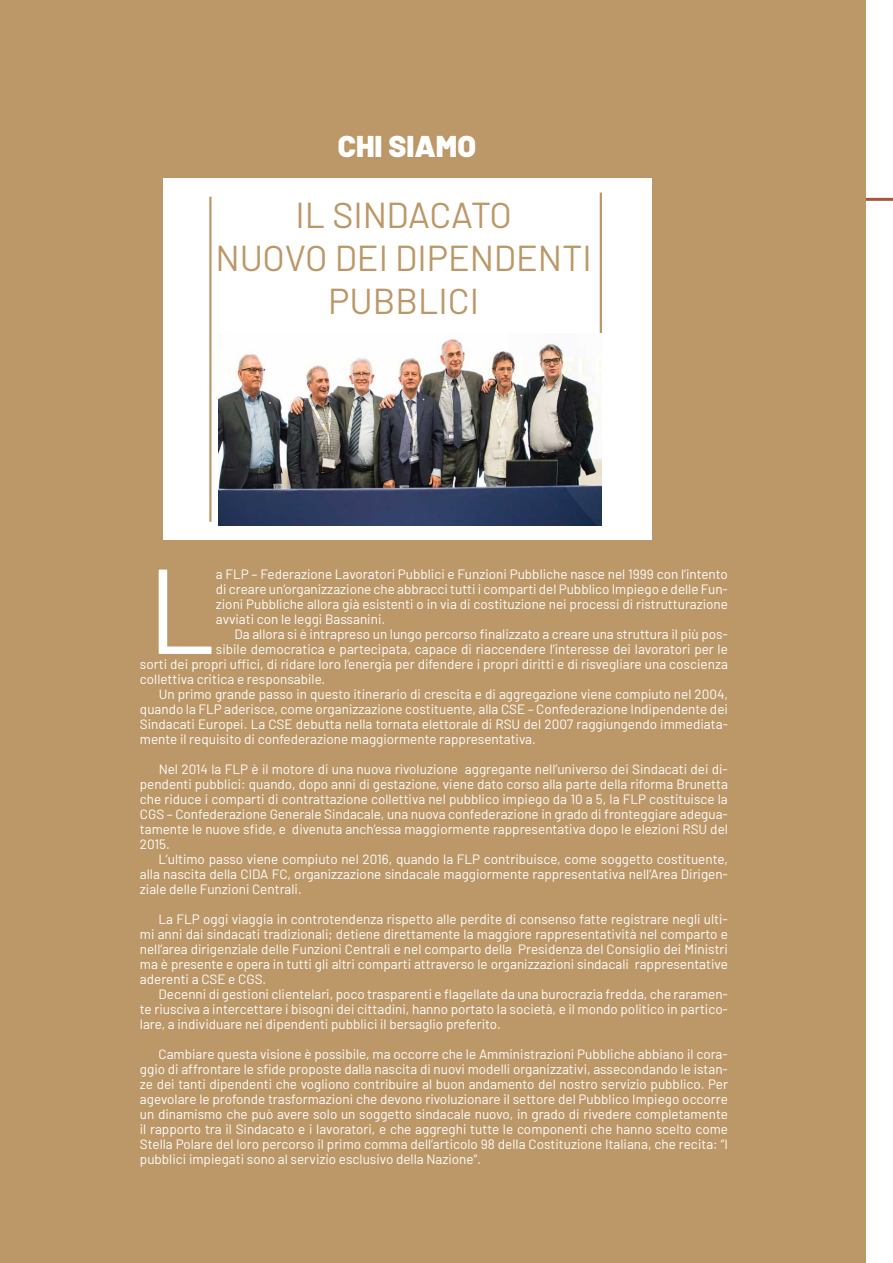
<style>
.page{position:relative;width:893px;height:1263px;background:#fff}
.page>*{position:absolute;margin:0;border:0;box-sizing:border-box;transform-origin:0 0}
.Corpo_del_testo{font:120.6px "Barlow";color:#fff}
.Intestazione_special{font:36px/43.2px "Barlow";color:#bc9767;text-align:center}
.Testo_intestazione{font:900 30px "Barlow";color:#fff}
.Corpo_del_testo-2{font:13.5px/15px "Barlow";color:#fff;text-align:justify}
</style>
<div class="page">
<hr style="left:866px;top:198px;width:27px;height:3px;background:#a7553f">
<div style="left:0;top:0;width:866px;height:1263px;background:#bc9767"></div>
<div style="left:163px;top:178px;width:488px;height:362px;background:#fff"></div>
<hr style="left:209px;top:197px;width:3px;height:325px;background:#bc9767">
<hr style="left:600px;top:193px;width:2px;height:325px;background:#bc9767">
<img style="left:218px;top:333px;width:383px;height:192px">
<p class="Testo_intestazione" style="left:338px;top:123px;width:140px">CHI SIAMO</p>
<p class="Intestazione_special" style="left:295px;top:191px;width:218px">IL SINDACATO</p>
<p class="Intestazione_special" style="left:215px;top:234px;width:378px">NUOVO DEI DIPENDENTI<br>PUBBLICI</p>
<p class="Corpo_del_testo" style="left:147px;top:523px;width:70px">L</p>
<p class="Corpo_del_testo-2" style="left:216px;top:566px;width:514px">a FLP – Federazione Lavoratori Pubblici e Funzioni Pubbliche nasce nel 1999 con l’intento di creare un’organizzazione che abbracci tutti i comparti del Pubblico Impiego e delle Fun&shy;zioni Pubbliche allora già esistenti o in via di costituzione nei processi di ristrutturazione avviati con le leggi Bassanini.</p>
<p class="Corpo_del_testo-2" style="left:235px;top:626px;width:495px">Da allora si è intrapreso un lungo percorso finalizzato a creare una struttura il più pos-</p>
<p class="Corpo_del_testo-2" style="left:216px;top:641px;width:514px">sibile democratica e partecipata, capace di riaccendere l’interesse dei lavoratori per le</p>
<p class="Corpo_del_testo-2" style="left:140px;top:656px;width:590px">sorti dei propri uffici, di ridare loro l’energia per difendere i propri diritti e di risvegliare una coscienza</p>
<p class="Corpo_del_testo-2" style="left:140px;top:671px;width:187px">collettiva critica e responsabile.</p>
<p class="Corpo_del_testo-2" style="left:140px;top:685px;width:590px;text-indent:19px">Un primo grande passo in questo itinerario di crescita e di aggregazione viene compiuto nel 2004, quando la FLP aderisce, come organizzazione costituente, alla CSE – Confederazione Indipendente dei Sindacati Europei. La CSE debutta nella tornata elettorale di RSU del 2007 raggiungendo immediata&shy;mente il requisito di confederazione maggiormente rappresentativa.</p>
<p class="Corpo_del_testo-2" style="left:140px;top:760px;width:590px;text-indent:19px">Nel 2014 la FLP è il motore di una nuova rivoluzione aggregante nell’universo dei Sindacati dei di&shy;pendenti pubblici: quando, dopo anni di gestazione, viene dato corso alla parte della riforma Brunetta che riduce i comparti di contrattazione collettiva nel pubblico impiego da 10 a 5, la FLP costituisce la CGS – Confederazione Generale Sindacale, una nuova confederazione in grado di fronteggiare adegua&shy;tamente le nuove sfide, e divenuta anch’essa maggiormente rappresentativa dopo le elezioni RSU del 2015.</p>
<p class="Corpo_del_testo-2" style="left:140px;top:850px;width:590px;text-indent:19px">L’ultimo passo viene compiuto nel 2016, quando la FLP contribuisce, come soggetto costituente, alla nascita della CIDA FC, organizzazione sindacale maggiormente rappresentativa nell’Area Dirigen&shy;ziale delle Funzioni Centrali.</p>
<p class="Corpo_del_testo-2" style="left:140px;top:910px;width:590px;text-indent:19px">La FLP oggi viaggia in controtendenza rispetto alle perdite di consenso fatte registrare negli ulti&shy;mi anni dai sindacati tradizionali; detiene direttamente la maggiore rappresentatività nel comparto e nell’area dirigenziale delle Funzioni Centrali e nel comparto della Presidenza del Consiglio dei Ministri ma è presente e opera in tutti gli altri comparti attraverso le organizzazioni sindacali rappresentative aderenti a CSE e CGS.</p>
<p class="Corpo_del_testo-2" style="left:140px;top:985px;width:590px;text-indent:19px">Decenni di gestioni clientelari, poco trasparenti e flagellate da una burocrazia fredda, che raramen&shy;te riusciva a intercettare i bisogni dei cittadini, hanno portato la società, e il mondo politico in partico&shy;lare, a individuare nei dipendenti pubblici il bersaglio preferito.</p>
<p class="Corpo_del_testo-2" style="left:140px;top:1045px;width:590px;text-indent:19px">Cambiare questa visione è possibile, ma occorre che le Amministrazioni Pubbliche abbiano il cora&shy;ggio di affrontare le sfide proposte dalla nascita di nuovi modelli organizzativi, assecondando le istan&shy;ze dei tanti dipendenti che vogliono contribuire al buon andamento del nostro servizio pubblico. Per agevolare le profonde trasformazioni che devono rivoluzionare il settore del Pubblico Impiego occorre un dinamismo che può avere solo un soggetto sindacale nuovo, in grado di rivedere completamente il rapporto tra il Sindacato e i lavoratori, e che aggreghi tutte le componenti che hanno scelto come Stella Polare del loro percorso il primo comma dell’articolo 98 della Costituzione Italiana, che recita: “I pubblici impiegati sono al servizio esclusivo della Nazione”.</p>
</div>
